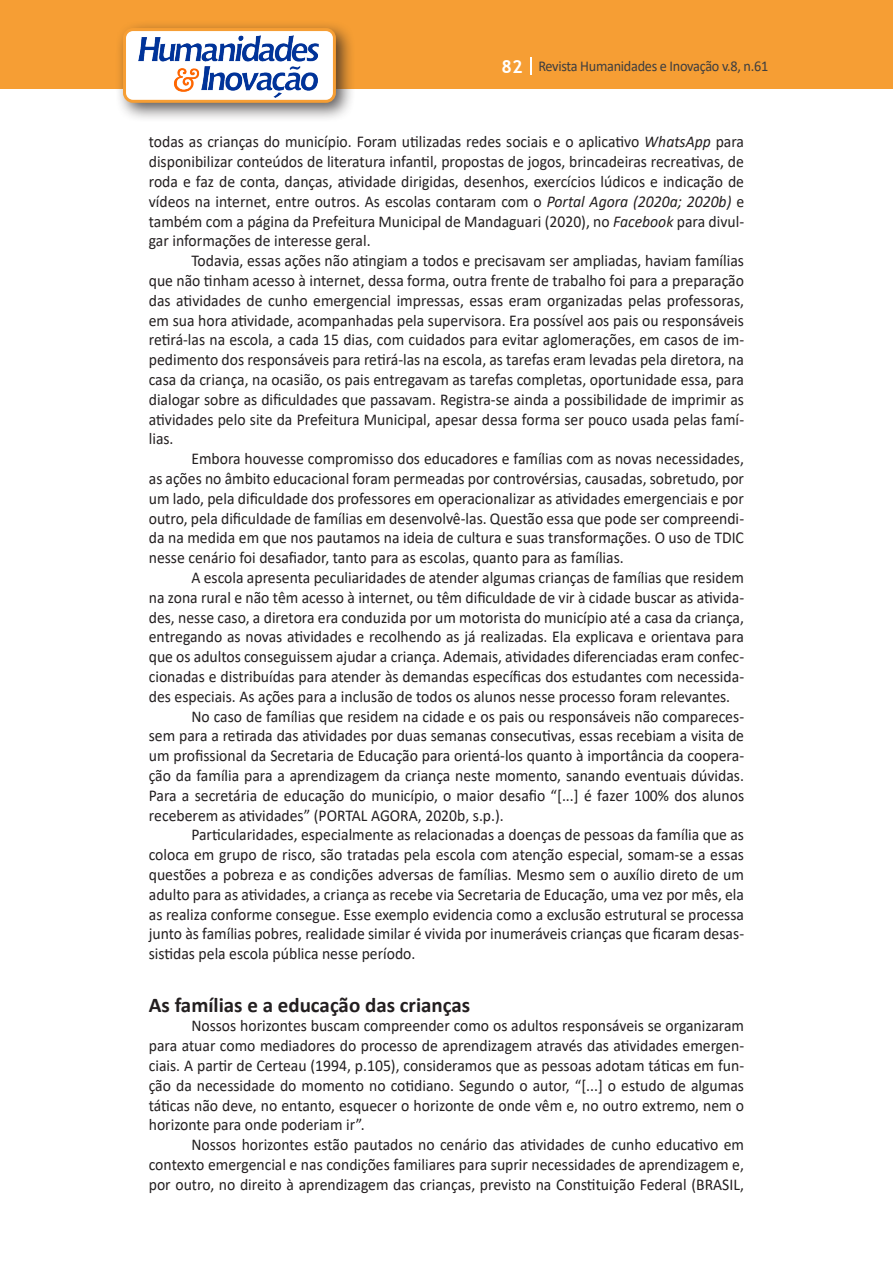
<style>
.page{position:relative;width:893px;height:1263px;background:#fff}
.page>*{position:absolute;margin:0;border:0;box-sizing:border-box;transform-origin:0 0}
.Titulo_2{font:700 21px "Calibri";color:#231f20}
.Texto{font:16.5px/19.8px "Calibri";color:#231f20;text-align:justify;scale:.95 1}
.t1{font:15px "Calibri";letter-spacing:-.02em;color:#3e3e3f;scale:.95 1}
.s1{font-family:"Trebuchet MS";font-weight:700;font-size:18px;color:#fff}
.s2{font-style:italic}
</style>
<div class="page">
<div style="left:0;top:0;width:893px;height:88px;background:#f69e34"></div>
<svg style="left:530px;top:57px;width:2px;height:18px"></svg>
<div style="left:115px;top:20px;width:241px;height:103px;background:#231f20;opacity:.75"></div>
<div style="left:125px;top:30px;width:209px;height:71px;background:#fff;border-radius:9px"></div>
<img style="left:138px;top:35px;width:181px;height:62px">
<div style="left:123px;top:28px;width:213px;height:75px;border:3px solid #f69e34;border-radius:9px"></div>
<p class="t1" style="left:501px;top:56px;width:282px"><span class="s1">82</span> Revista Humanidades e Inovação v.8, n.61</p>
<p class="Texto" style="left:149px;top:132px;width:628px">todas as crianças do município. Foram utilizadas redes sociais e o aplicativo <span class="s2">WhatsApp</span> para disponibilizar conteúdos de literatura infantil, propostas de jogos, brincadeiras recreativas, de roda e faz de conta, danças, atividade dirigidas, desenhos, exercícios lúdicos e indicação de vídeos na internet, entre outros. As escolas contaram com o <span class="s2">Portal Agora (2020a; 2020b)</span> e também com a página da Prefeitura Municipal de Mandaguari (2020), no <span class="s2">Facebook</span> para divul&shy;gar informações de interesse geral.</p>
<p class="Texto" style="left:149px;top:250px;width:628px;text-indent:43px">Todavia, essas ações não atingiam a todos e precisavam ser ampliadas, haviam famílias que não tinham acesso à internet, dessa forma, outra frente de trabalho foi para a preparação das atividades de cunho emergencial impressas, essas eram organizadas pelas professoras, em sua hora atividade, acompanhadas pela supervisora. Era possível aos pais ou responsáveis retirá-las na escola, a cada 15 dias, com cuidados para evitar aglomerações, em casos de im&shy;pedimento dos responsáveis para retirá-las na escola, as tarefas eram levadas pela diretora, na casa da criança, na ocasião, os pais entregavam as tarefas completas, oportunidade essa, para dialogar sobre as dificuldades que passavam. Registra-se ainda a possibilidade de imprimir as atividades pelo site da Prefeitura Municipal, apesar dessa forma ser pouco usada pelas famí&shy;lias.</p>
<p class="Texto" style="left:149px;top:448px;width:628px;text-indent:43px">Embora houvesse compromisso dos educadores e famílias com as novas necessidades, as ações no âmbito educacional foram permeadas por controvérsias, causadas, sobretudo, por um lado, pela dificuldade dos professores em operacionalizar as atividades emergenciais e por outro, pela dificuldade de famílias em desenvolvê-las. Questão essa que pode ser compreendi&shy;da na medida em que nos pautamos na ideia de cultura e suas transformações. O uso de TDIC nesse cenário foi desafiador, tanto para as escolas, quanto para as famílias.</p>
<p class="Texto" style="left:149px;top:567px;width:628px;text-indent:43px">A escola apresenta peculiaridades de atender algumas crianças de famílias que residem na zona rural e não têm acesso à internet, ou têm dificuldade de vir à cidade buscar as ativida&shy;des, nesse caso, a diretora era conduzida por um motorista do município até a casa da criança, entregando as novas atividades e recolhendo as já realizadas. Ela explicava e orientava para que os adultos conseguissem ajudar a criança. Ademais, atividades diferenciadas eram confec&shy;cionadas e distribuídas para atender às demandas específicas dos estudantes com necessida&shy;des especiais. As ações para a inclusão de todos os alunos nesse processo foram relevantes.</p>
<p class="Texto" style="left:149px;top:706px;width:628px;text-indent:43px">No caso de famílias que residem na cidade e os pais ou responsáveis não compareces&shy;sem para a retirada das atividades por duas semanas consecutivas, essas recebiam a visita de um profissional da Secretaria de Educação para orientá-los quanto à importância da coopera&shy;ção da família para a aprendizagem da criança neste momento, sanando eventuais dúvidas.<br>Para a secretária de educação do município, o maior desafio “[...] é fazer 100% dos alunos receberem as atividades” (PORTAL AGORA, 2020b, s.p.).</p>
<p class="Texto" style="left:149px;top:825px;width:628px;text-indent:43px">Particularidades, especialmente as relacionadas a doenças de pessoas da família que as coloca em grupo de risco, são tratadas pela escola com atenção especial, somam-se a essas questões a pobreza e as condições adversas de famílias. Mesmo sem o auxílio direto de um adulto para as atividades, a criança as recebe via Secretaria de Educação, uma vez por mês, ela as realiza conforme consegue. Esse exemplo evidencia como a exclusão estrutural se processa junto às famílias pobres, realidade similar é vivida por inumeráveis crianças que ficaram desas&shy;sistidas pela escola pública nesse período.</p>
<p class="Titulo_2" style="left:149px;top:990px;width:323px">As famílias e a educação das crianças</p>
<p class="Texto" style="left:149px;top:1015px;width:628px;text-indent:43px">Nossos horizontes buscam compreender como os adultos responsáveis se organizaram para atuar como mediadores do processo de aprendizagem através das atividades emergen&shy;ciais. A partir de Certeau (1994, p.105), consideramos que as pessoas adotam táticas em fun&shy;ção da necessidade do momento no cotidiano. Segundo o autor, “[...] o estudo de algumas táticas não deve, no entanto, esquecer o horizonte de onde vêm e, no outro extremo, nem o horizonte para onde poderiam ir”.</p>
<p class="Texto" style="left:149px;top:1134px;width:628px;text-indent:43px">Nossos horizontes estão pautados no cenário das atividades de cunho educativo em contexto emergencial e nas condições familiares para suprir necessidades de aprendizagem e, por outro, no direito à aprendizagem das crianças, previsto na Constituição Federal (BRASIL,</p>
</div>
